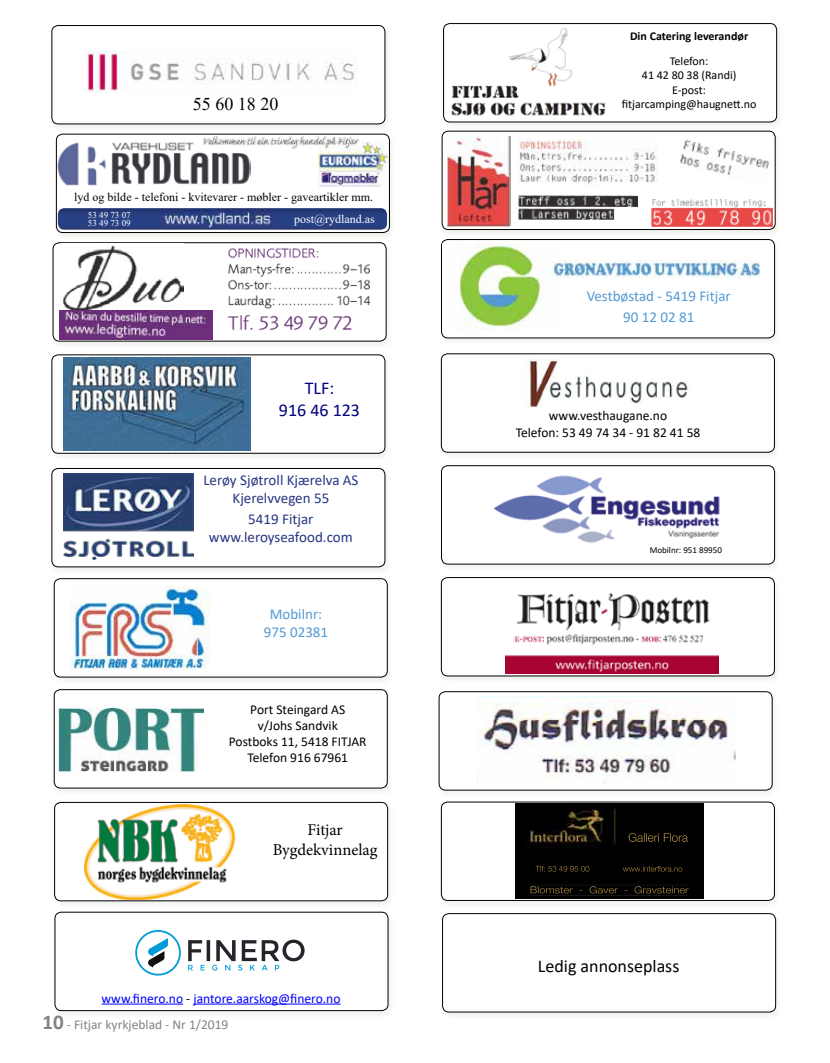
<style>
.page{position:relative;width:830px;height:1063px;background:#fff}
.page>*{position:absolute;margin:0;border:0;box-sizing:border-box;transform-origin:0 0}
.t1{font:18px "Calibri";color:#000}
.t2{font:18px/21.6px "Calibri";color:#000080;text-align:center}
.t3{font:18px "Times New Roman";color:#000}
.t4{font:16.5px/19.8px "Minion Pro";letter-spacing:-.005em;color:#000;text-align:center}
.t5{font:15px/18px "Calibri";color:#283583;text-align:center}
.t6{font:15px/21.6px "Calibri";color:#549ad3;text-align:center}
.t7{font:13.5px/16.2px "Calibri";color:#000;text-align:center}
.t8{font:13.5px "Calibri";color:#00f}
.t9{font:13.5px "Calibri";color:#838382}
.t10{font:12px/14.4px "Calibri";color:#000;text-align:center}
.t11{font:12px "Times New Roman";color:#000}
.t12{font:700 12px "Calibri";color:#000}
.t13{font:12px "Times New Roman";color:#fefefe}
.t14{font:9px "Calibri";color:#000}
.t15{font:9px "Times New Roman";color:#fefefe}
.s1{color:#000}
.s2{font-weight:700;font-size:21px}
</style>
<div class="page">
<div style="left:439px;top:464px;width:341px;height:108px;background:#e1e5db;opacity:.45"></div>
<div style="left:441px;top:466px;width:333px;height:98px;background:#fff;border-radius:6px"></div>
<div style="left:441px;top:466px;width:333px;height:98px;border:1px solid #000;border-radius:6px"></div>
<img style="left:493px;top:475px;width:227px;height:68px">
<div style="left:52px;top:911px;width:342px;height:108px;background:#e1e5db;opacity:.45"></div>
<div style="left:55px;top:912px;width:333px;height:99px;background:#fff;border-radius:6px"></div>
<hr style="left:102px;top:1004px;width:81px;height:1px;background:#00f">
<hr style="left:193px;top:1004px;width:147px;height:1px;background:#00f">
<div style="left:55px;top:912px;width:333px;height:99px;border:1px solid #000;border-radius:6px"></div>
<div style="left:49px;top:24px;width:342px;height:108px;background:#e1e5db;opacity:.45"></div>
<div style="left:52px;top:26px;width:333px;height:98px;background:#fff;border-radius:6px"></div>
<div style="left:52px;top:25px;width:333px;height:99px;border:1px solid #000;border-radius:6px"></div>
<div style="left:54px;top:133px;width:342px;height:108px;background:#e1e5db;opacity:.45"></div>
<div style="left:56px;top:134px;width:333px;height:99px;background:#fff;border-radius:6px"></div>
<div style="left:56px;top:134px;width:333px;height:99px;border:1px solid #000;border-radius:6px"></div>
<div style="left:51px;top:241px;width:341px;height:108px;background:#e1e5db;opacity:.45"></div>
<div style="left:53px;top:243px;width:333px;height:98px;background:#fff;border-radius:6px"></div>
<div style="left:53px;top:243px;width:333px;height:98px;border:1px solid #000;border-radius:6px"></div>
<div style="left:439px;top:130px;width:342px;height:108px;background:#e1e5db;opacity:.45"></div>
<div style="left:442px;top:131px;width:332px;height:99px;background:#fff;border-radius:6px"></div>
<div style="left:441px;top:131px;width:334px;height:99px;border:1px solid #000;border-radius:6px"></div>
<div style="left:49px;top:354px;width:342px;height:108px;background:#e1e5db;opacity:.45"></div>
<div style="left:52px;top:355px;width:333px;height:98px;background:#fff;border-radius:6px"></div>
<div style="left:52px;top:355px;width:333px;height:98px;border:1px solid #000;border-radius:6px"></div>
<div style="left:439px;top:238px;width:341px;height:108px;background:#e1e5db;opacity:.45"></div>
<div style="left:441px;top:240px;width:333px;height:98px;background:#fff;border-radius:6px"></div>
<div style="left:441px;top:239px;width:333px;height:99px;border:1px solid #000;border-radius:6px"></div>
<div style="left:52px;top:688px;width:342px;height:108px;background:#e1e5db;opacity:.45"></div>
<div style="left:54px;top:690px;width:333px;height:98px;background:#fff;border-radius:6px"></div>
<div style="left:54px;top:689px;width:333px;height:99px;border:1px solid #000;border-radius:6px"></div>
<img style="left:63px;top:358px;width:187px;height:92px">
<img style="left:442px;top:243px;width:103px;height:87px">
<img style="left:551px;top:260px;width:209px;height:18px">
<div style="left:49px;top:467px;width:342px;height:108px;background:#e1e5db;opacity:.45"></div>
<div style="left:52px;top:468px;width:333px;height:99px;background:#fff;border-radius:6px"></div>
<div style="left:52px;top:468px;width:333px;height:99px;border:1px solid #000;border-radius:6px"></div>
<div style="left:438px;top:353px;width:342px;height:108px;background:#e1e5db;opacity:.45"></div>
<div style="left:441px;top:354px;width:333px;height:98px;background:#fff;border-radius:6px"></div>
<div style="left:441px;top:354px;width:333px;height:98px;border:1px solid #000;border-radius:6px"></div>
<div style="left:52px;top:577px;width:342px;height:108px;background:#e1e5db;opacity:.45"></div>
<div style="left:54px;top:579px;width:333px;height:98px;background:#fff;border-radius:6px"></div>
<div style="left:54px;top:578px;width:333px;height:99px;border:1px solid #000;border-radius:6px"></div>
<img style="left:63px;top:473px;width:130px;height:86px">
<img style="left:529px;top:360px;width:159px;height:47px">
<div style="left:441px;top:22px;width:341px;height:108px;background:#e1e5db;opacity:.45"></div>
<div style="left:443px;top:24px;width:333px;height:98px;background:#fff;border-radius:6px"></div>
<div style="left:443px;top:23px;width:333px;height:99px;border:1px solid #000;border-radius:6px"></div>
<img style="left:451px;top:27px;width:155px;height:89px">
<img style="left:71px;top:586px;width:138px;height:83px">
<img style="left:58px;top:142px;width:192px;height:44px">
<img style="left:58px;top:208px;width:329px;height:22px">
<img style="left:318px;top:142px;width:69px;height:44px">
<img style="left:201px;top:133px;width:160px;height:16px">
<img style="left:62px;top:244px;width:121px;height:66px">
<img style="left:223px;top:244px;width:154px;height:87px">
<img style="left:59px;top:310px;width:153px;height:30px">
<img style="left:680px;top:139px;width:89px;height:36px">
<img style="left:447px;top:136px;width:63px;height:92px">
<img style="left:518px;top:139px;width:138px;height:46px">
<img style="left:651px;top:199px;width:120px;height:27px">
<img style="left:518px;top:195px;width:119px;height:25px">
<img style="left:87px;top:50px;width:270px;height:42px">
<div style="left:438px;top:576px;width:343px;height:108px;background:#e1e5db;opacity:.45"></div>
<div style="left:441px;top:578px;width:333px;height:98px;background:#fff;border-radius:6px"></div>
<div style="left:441px;top:577px;width:333px;height:99px;border:1px solid #000;border-radius:6px"></div>
<div style="left:436px;top:690px;width:342px;height:108px;background:#e1e5db;opacity:.45"></div>
<div style="left:439px;top:692px;width:332px;height:98px;background:#fff;border-radius:6px"></div>
<div style="left:438px;top:692px;width:334px;height:98px;border:1px solid #000;border-radius:6px"></div>
<img style="left:477px;top:696px;width:257px;height:87px">
<svg style="left:559px;top:778px;width:5px;height:4px"></svg>
<div style="left:52px;top:801px;width:342px;height:108px;background:#e1e5db;opacity:.45"></div>
<div style="left:55px;top:802px;width:332px;height:99px;background:#fff;border-radius:6px"></div>
<div style="left:54px;top:802px;width:333px;height:99px;border:1px solid #000;border-radius:6px"></div>
<img style="left:84px;top:805px;width:157px;height:95px">
<img style="left:58px;top:708px;width:145px;height:63px">
<img style="left:505px;top:593px;width:213px;height:80px">
<svg style="left:135px;top:930px;width:46px;height:46px"></svg>
<svg style="left:188px;top:940px;width:116px;height:31px"></svg>
<div style="left:438px;top:801px;width:342px;height:108px;background:#e1e5db;opacity:.45"></div>
<div style="left:441px;top:802px;width:333px;height:98px;background:#fff;border-radius:6px"></div>
<div style="left:441px;top:802px;width:333px;height:99px;border:1px solid #000;border-radius:6px"></div>
<div style="left:439px;top:913px;width:343px;height:107px;background:#e1e5db;opacity:.45"></div>
<div style="left:442px;top:914px;width:333px;height:98px;background:#fff;border-radius:6px"></div>
<div style="left:442px;top:913px;width:333px;height:99px;border:1px solid #000;border-radius:6px"></div>
<img style="left:515px;top:804px;width:187px;height:95px">
<img style="left:628px;top:833px;width:59px;height:9px">
<img style="left:535px;top:866px;width:125px;height:6px">
<img style="left:530px;top:886px;width:154px;height:7px">
<h1 class="t3" style="left:193px;top:91px;width:87px">55 60 18 20</h1>
<p class="t11" style="left:74px;top:189px;width:300px">lyd og bilde - telefoni - kvitevarer - møbler - gaveartikler mm.</p>
<p class="t13" style="left:294px;top:210px;width:82px">post@rydland.as</p>
<p class="t15" style="left:88px;top:209px;width:44px">53 49 73 07</p>
<p class="t15" style="left:88px;top:217px;width:44px">53 49 73 09</p>
<h1 class="t2" style="left:279px;top:377px;width:83px">TLF:<br>916 46 123</h1>
<p class="t5" style="left:203px;top:470px;width:157px">Lerøy Sjøtroll Kjærelva AS<br>Kjerelvvegen 55</p>
<p class="t5" style="left:209px;top:510px;width:145px">5419 Fitjar www.leroyseafood.com</p>
<p class="t6" style="left:264px;top:604px;width:66px;line-height:18px">Mobilnr:<br>975 02381</p>
<p class="t7" style="left:229px;top:701px;width:139px">Port Steingard AS<br>v/Johs Sandvik<br>Postboks 11, 5418 FITJAR<br>Telefon 916 67961</p>
<p class="t4" style="left:272px;top:820px;width:106px">Fitjar<br>Bygdekvinnelag</p>
<p class="t8" style="left:102px;top:989px;width:240px">www.finero.no <span class="s1">-</span> jantore.aarskog@finero.no</p>
<p class="t9" style="left:43px;top:1015px;width:187px"><span class="s2">10</span> - Fitjar kyrkjeblad - Nr 1/2019</p>
<p class="t12" style="left:629px;top:27px;width:120px">Din Catering leverandør</p>
<p class="t10" style="left:621px;top:53px;width:136px">Telefon:<br>41 42 80 38 (Randi)<br>E-post: fitjarcamping@haugnett.no</p>
<p class="t6" style="left:586px;top:285px;width:145px">Vestbøstad - 5419 Fitjar<br>90 12 02 81</p>
<p class="t7" style="left:515px;top:407px;width:186px">www.vesthaugane.no<br>Telefon: 53 49 74 34 - 91 82 41 58</p>
<p class="t14" style="left:649px;top:544px;width:74px">Mobilnr: 951 89950</p>
<h1 class="t1" style="left:537px;top:953px;width:143px">Ledig annonseplass</h1>
</div>
